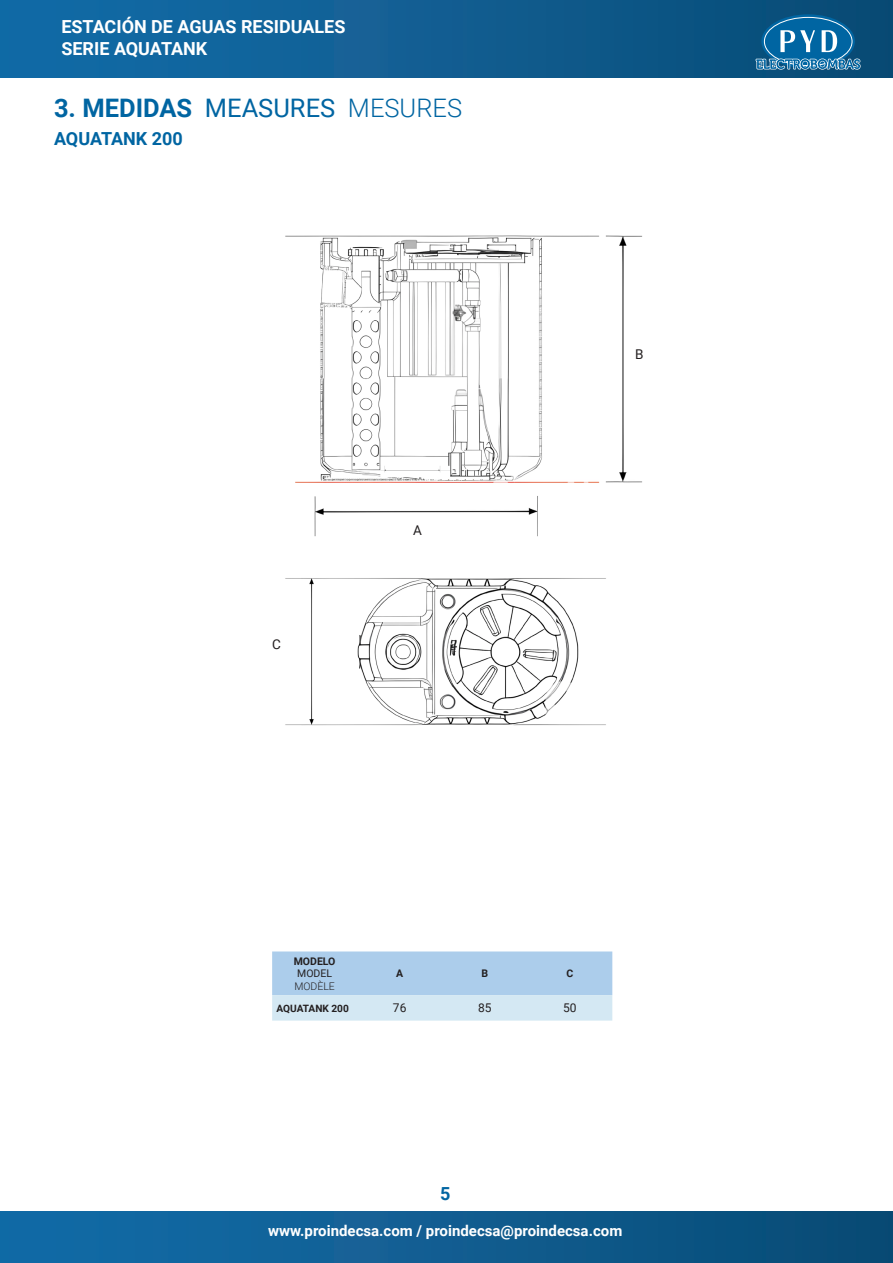
<style>
.page{position:relative;width:893px;height:1263px;background:#fff}
.page>*{position:absolute;margin:0;border:0;box-sizing:border-box;transform-origin:0 0}
.t1{font:700 25.5px "Roboto";color:#0065a2}
.t2{font:700 18px/21.6px "Roboto";color:#fff}
.t3{font:700 18px "Roboto";color:#0065a2}
.t4{font:700 15px "Roboto";color:#fff}
.t5{font:13.5px "Roboto";color:#231f20}
.t6{font:12px "Roboto";color:#231f20}
.t7{font:700 10.5px "Roboto";color:#231f20}
.t8{font:300 10.5px "Roboto";color:#231f20}
.t9{font:10.5px "Roboto";color:#231f20}
.t10{font:700 10.2px "Roboto";color:#231f20}
.s1{font-weight:400}
.s2{font-weight:300}
</style>
<div class="page">
<div style="left:0;top:0;width:893px;height:77px;background:linear-gradient(to right,#146daa,#0a4b75)"></div>
<div style="left:0;top:1211px;width:893px;height:52px;background:linear-gradient(to right,#146daa,#0a4b75)"></div>
<svg style="left:761px;top:14px;width:94px;height:54px"></svg>
<svg style="left:755px;top:28px;width:106px;height:50px;background:#2e77a4"></svg>
<img style="left:285px;top:235px;width:358px;height:491px">
<svg style="left:272px;top:951px;width:340px;height:69px;background:#bbd7ee"></svg>
<p class="t2" style="left:61px;top:16px;width:286px">ESTACIÓN DE AGUAS RESIDUALES<br>SERIE AQUATANK</p>
<p class="t1" style="left:54px;top:90px;width:410px">3. MEDIDAS <span class="s1">MEASURES</span> <span class="s2">MESURES</span></p>
<p class="t3" style="left:54px;top:126px;width:130px">AQUATANK 200</p>
<p class="t5" style="left:272px;top:634px;width:10px">C</p>
<p class="t5" style="left:413px;top:521px;width:10px">A</p>
<p class="t5" style="left:635px;top:345px;width:10px">B</p>
<p class="t7" style="left:294px;top:953px;width:43px">MODELO</p>
<p class="t9" style="left:297px;top:966px;width:36px">MODEL</p>
<p class="t8" style="left:294px;top:979px;width:42px">MODÈLE</p>
<p class="t7" style="left:396px;top:966px;width:9px">A</p>
<p class="t7" style="left:481px;top:966px;width:8px">B</p>
<p class="t7" style="left:566px;top:966px;width:8px">C</p>
<p class="t10" style="left:276px;top:1001px;width:74px">AQUATANK 200</p>
<p class="t6" style="left:393px;top:1000px;width:15px">76</p>
<p class="t6" style="left:478px;top:1000px;width:15px">85</p>
<p class="t6" style="left:563px;top:1000px;width:15px">50</p>
<p class="t3" style="left:440px;top:1181px;width:12px">5</p>
<p class="t4" style="left:268px;top:1220px;width:356px">www.proindecsa.com / proindecsa@proindecsa.com</p>
</div>
